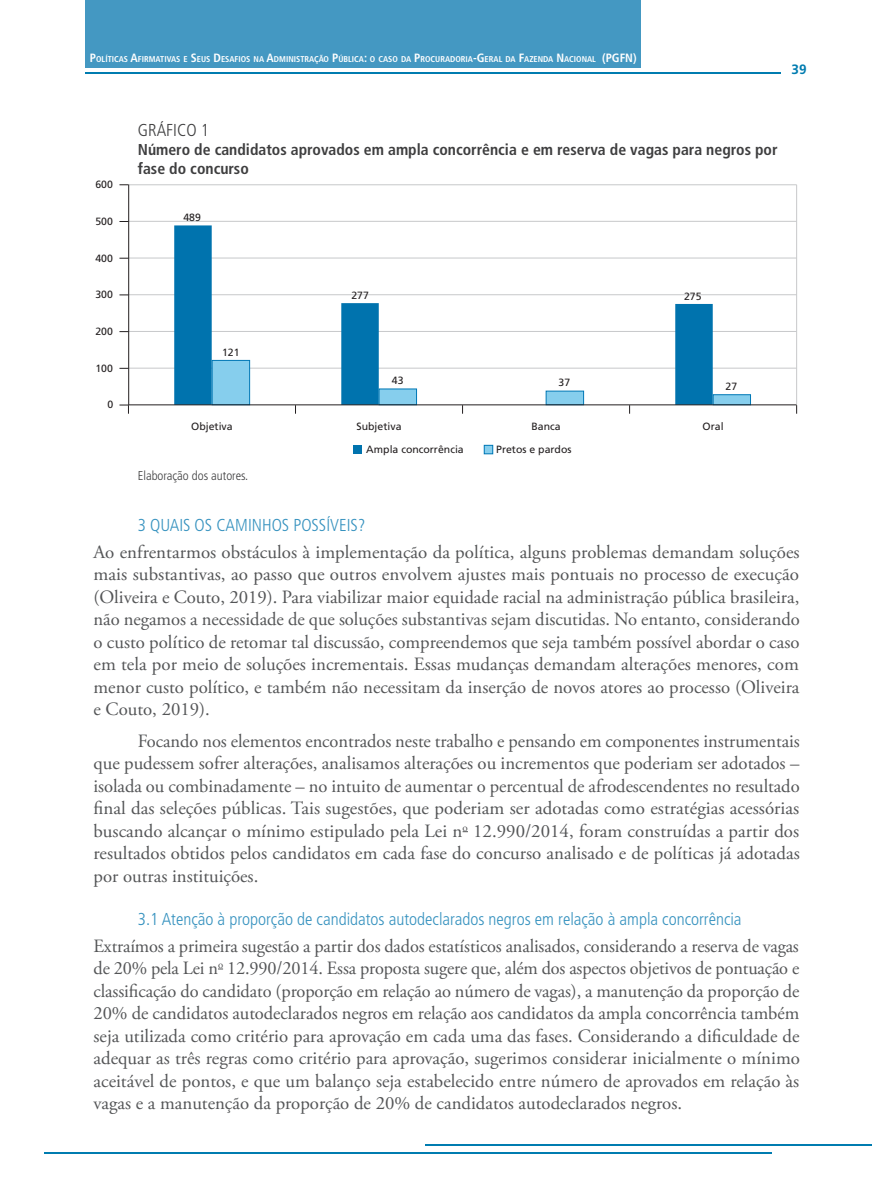
<style>
.page{position:relative;width:893px;height:1191px;background:#fff}
.page>*{position:absolute;margin:0;border:0;box-sizing:border-box;transform-origin:0 0}
.Paragrafo_sem_recuo{font:18.75px/22.5px "Adobe Garamond Pro";color:#545557;text-align:justify}
.Paragrafo_Normal{font:18.75px/22.5px "Adobe Garamond Pro";color:#545557;text-align:justify}
.Sub_Sub{font:300 condensed 17.25px "Frutiger LT Pro";color:#3692bf}
.Tabela_ou_Grafico_Ti{font:300 condensed 17.25px "Frutiger LT Pro";color:#3e3e3f}
.Tabela_Sub_Titulo{font:700 condensed 15.75px/18.9px "Frutiger LT Pro";color:#3e3e3f}
.t1{font:700 13.5px "Frutiger LT Pro";color:#007cb0}
.Tabela_Fonte_sozinho{font:300 condensed 12.75px "Frutiger LT Pro";color:#3e3e3f}
.t2{font:10.5px "Frutiger LT Pro";color:#231f20}
.t3{font:700 condensed 8.4px "Frutiger LT Pro";color:#fff}
.s1{font-size:12px}
</style>
<div class="page">
<hr style="left:86px;top:72px;width:695px;height:2px;background:#007cb0">
<hr style="left:425px;top:1144px;width:447px;height:1px;background:#007cb0">
<hr style="left:44px;top:1152px;width:727px;height:1px;background:#007cb0">
<div style="left:86px;top:0;width:555px;height:67px;background:#4498c2"></div>
<hr style="left:129px;top:184px;width:668px;height:1px;background:#c7c8ca">
<hr style="left:129px;top:221px;width:668px;height:1px;background:#c7c8ca">
<hr style="left:129px;top:258px;width:668px;height:1px;background:#c7c8ca">
<hr style="left:129px;top:294px;width:668px;height:1px;background:#c7c8ca">
<hr style="left:129px;top:331px;width:668px;height:1px;background:#c7c8ca">
<hr style="left:129px;top:368px;width:668px;height:1px;background:#c7c8ca">
<svg style="left:174px;top:225px;width:539px;height:179px"></svg>
<hr style="left:128px;top:404px;width:669px;height:1px;background:#231f20">
<div style="left:354px;top:445px;width:8px;height:9px;background:#0073ae"></div>
<div style="left:484px;top:445px;width:9px;height:9px;background:#86ceed"></div>
<div style="left:484px;top:445px;width:9px;height:9px;border:1px solid #0078b6"></div>
<hr style="left:128px;top:185px;width:1px;height:220px;background:#231f20">
<hr style="left:796px;top:185px;width:1px;height:219px;background:#c7c8ca">
<svg style="left:119px;top:405px;width:10px;height:9px"></svg>
<svg style="left:211px;top:359px;width:540px;height:55px"></svg>
<p class="t3" style="left:90px;top:54px;width:548px"><span class="s1">P</span>OLÍTICAS <span class="s1">A</span>FIRMATIVAS E <span class="s1">S</span>EUS <span class="s1">D</span>ESAFIOS NA <span class="s1">A</span>DMINISTRAÇÃO <span class="s1">P</span>ÚBLICA<span class="s1">:</span> O CASO DA <span class="s1">P</span>ROCURADORIA<span class="s1">-G</span>ERAL DA <span class="s1">F</span>AZENDA <span class="s1">N</span>ACIONAL <span class="s1">(PGFN)</span></p>
<p class="t1" style="left:791px;top:61px;width:17px">39</p>
<p class="t2" style="left:95px;top:178px;width:19px">600</p>
<p class="t2" style="left:95px;top:215px;width:19px">500</p>
<p class="t2" style="left:95px;top:252px;width:19px">400</p>
<p class="t2" style="left:95px;top:288px;width:19px">300</p>
<p class="t2" style="left:95px;top:325px;width:19px">200</p>
<p class="t2" style="left:95px;top:362px;width:19px">100</p>
<p class="t2" style="left:107px;top:398px;width:7px">0</p>
<p class="Tabela_ou_Grafico_Ti" style="left:138px;top:120px;width:73px">GRÁFICO 1</p>
<p class="Tabela_Sub_Titulo" style="left:138px;top:140px;width:641px">Número de candidatos aprovados em ampla concorrência e em reserva de vagas para negros por fase do concurso</p>
<p class="t2" style="left:183px;top:211px;width:19px">489</p>
<p class="t2" style="left:222px;top:346px;width:19px">121</p>
<p class="t2" style="left:351px;top:289px;width:19px">277</p>
<p class="t2" style="left:684px;top:290px;width:19px">275</p>
<p class="t2" style="left:392px;top:374px;width:13px">43</p>
<p class="t2" style="left:558px;top:376px;width:13px">37</p>
<p class="t2" style="left:726px;top:380px;width:13px">27</p>
<p class="t2" style="left:191px;top:420px;width:43px">Objetiva</p>
<p class="t2" style="left:357px;top:420px;width:46px">Subjetiva</p>
<p class="t2" style="left:531px;top:420px;width:31px">Banca</p>
<p class="t2" style="left:703px;top:420px;width:23px">Oral</p>
<p class="t2" style="left:366px;top:443px;width:99px">Ampla concorrência</p>
<p class="t2" style="left:496px;top:443px;width:77px">Pretos e pardos</p>
<p class="Tabela_Fonte_sozinho" style="left:138px;top:468px;width:112px">Elaboração dos autores.</p>
<p class="Sub_Sub" style="left:138px;top:515px;width:229px">3 QUAIS OS CAMINHOS POSSÍVEIS?</p>
<p class="Paragrafo_sem_recuo" style="left:94px;top:541px;width:708px">Ao enfrentarmos obstáculos à implementação da política, alguns problemas demandam soluções mais substantivas, ao passo que outros envolvem ajustes mais pontuais no processo de execução (Oliveira e Couto, 2019). Para viabilizar maior equidade racial na administração pública brasileira, não negamos a necessidade de que soluções substantivas sejam discutidas. No entanto, considerando o custo político de retomar tal discussão, compreendemos que seja também possível abordar o caso em tela por meio de soluções incrementais. Essas mudanças demandam alterações menores, com menor custo político, e também não necessitam da inserção de novos atores ao processo (Oliveira e Couto, 2019).</p>
<p class="Paragrafo_Normal" style="left:94px;top:730px;width:708px;text-indent:44px">Focando nos elementos encontrados neste trabalho e pensando em componentes instrumentais que pudessem sofrer alterações, analisamos alterações ou incrementos que poderiam ser adotados – isolada ou combinadamente – no intuito de aumentar o percentual de afrodescendentes no resultado final das seleções públicas. Tais sugestões, que poderiam ser adotadas como estratégias acessórias buscando alcançar o mínimo estipulado pela Lei n<sup>o</sup> 12.990/2014, foram construídas a partir dos resultados obtidos pelos candidatos em cada fase do concurso analisado e de políticas já adotadas por outras instituições.</p>
<p class="Sub_Sub" style="left:138px;top:909px;width:605px">3.1 Atenção à proporção de candidatos autodeclarados negros em relação à ampla concorrência</p>
<p class="Paragrafo_sem_recuo" style="left:94px;top:935px;width:708px">Extraímos a primeira sugestão a partir dos dados estatísticos analisados, considerando a reserva de vagas de 20% pela Lei n<sup>o</sup> 12.990/2014. Essa proposta sugere que, além dos aspectos objetivos de pontuação e classificação do candidato (proporção em relação ao número de vagas), a manutenção da proporção de 20% de candidatos autodeclarados negros em relação aos candidatos da ampla concorrência também seja utilizada como critério para aprovação em cada uma das fases. Considerando a dificuldade de adequar as três regras como critério para aprovação, sugerimos considerar inicialmente o mínimo aceitável de pontos, e que um balanço seja estabelecido entre número de aprovados em relação às vagas e a manutenção da proporção de 20% de candidatos autodeclarados negros.</p>
</div>
